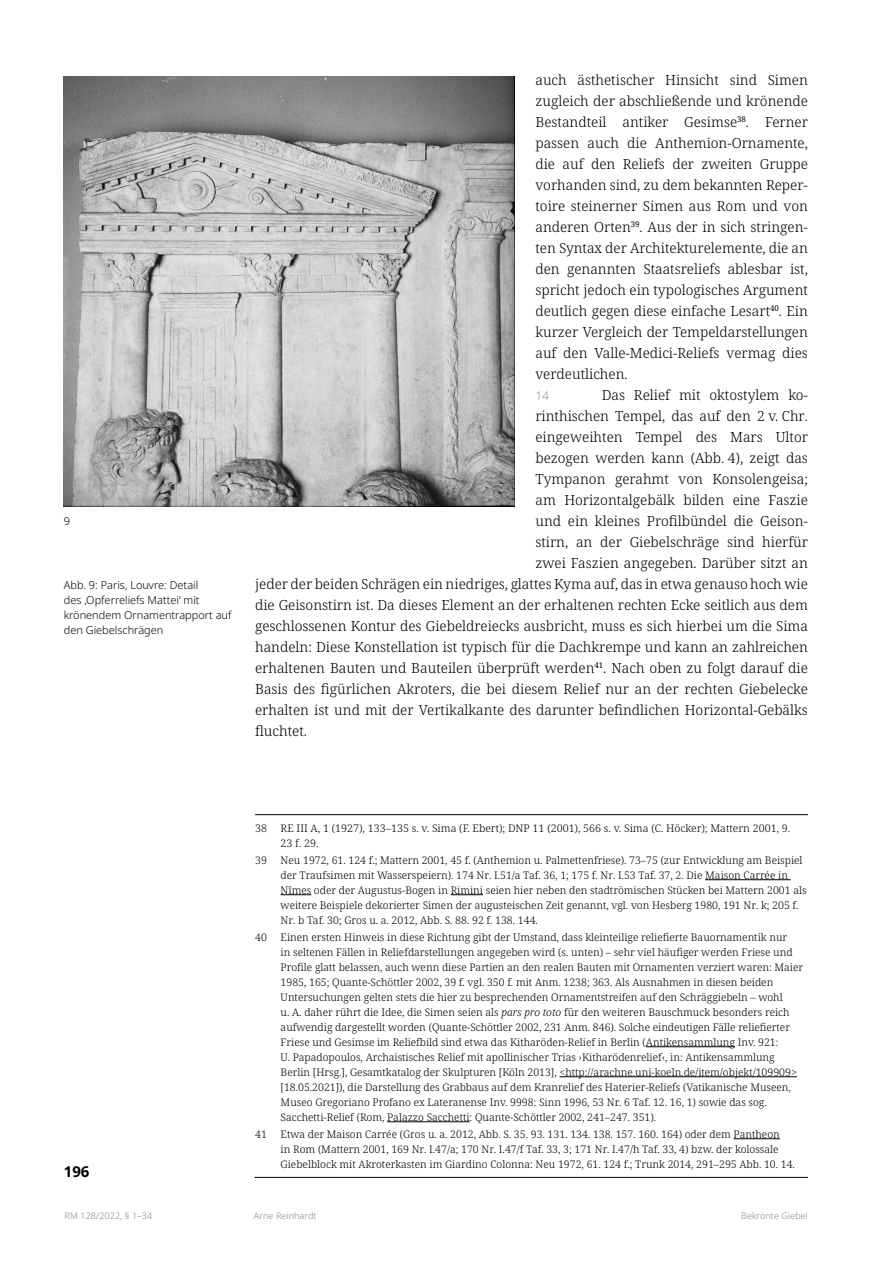
<style>
.page{position:relative;width:893px;height:1263px;background:#fff}
.page>*{position:absolute;margin:0;border:0;box-sizing:border-box;transform-origin:0 0}
.t1{font:700 15px "Noto Sans";color:#000}
.t2{font:300 13.95px/21px "Noto Serif";color:#000;text-align:justify}
.t3{font:300 12px "Noto Sans";color:#929292}
.t4{font:300 10.95px/15px "Noto Sans";color:#000}
.t5{font:300 10.5px/15px "Noto Serif";color:#000}
.t6{font:300 9px "Noto Sans";letter-spacing:.01em;color:#878787}
.s1{font-style:italic}
</style>
<div class="page">
<hr style="left:255px;top:1177px;width:553px;height:1px;background:#000">
<hr style="left:255px;top:814px;width:553px;height:1px;background:#000">
<hr style="left:705px;top:879px;width:86px;height:1px;background:#000">
<hr style="left:281px;top:894px;width:30px;height:1px;background:#000">
<hr style="left:451px;top:894px;width:32px;height:1px;background:#000">
<hr style="left:646px;top:1046px;width:89px;height:1px;background:#000">
<hr style="left:559px;top:1076px;width:238px;height:1px;background:#000">
<hr style="left:387px;top:1121px;width:83px;height:1px;background:#000">
<hr style="left:734px;top:1138px;width:46px;height:1px;background:#000">
<img style="left:64px;top:76px;width:450px;height:430px">
<p class="t4" style="left:64px;top:514px;width:8px">9</p>
<p class="t4" style="left:64px;top:578px;width:169px">Abb. 9: Paris, Louvre: Detail<br>des ‚Opferreliefs Mattei‘ mit krönendem Ornamentrapport auf den Giebelschrägen</p>
<p class="t2" style="left:535px;top:70px;width:274px">auch ästhetischer Hinsicht sind Simen zugleich der abschließende und krönende Bestandteil antiker Gesimse<sup>38</sup>. Ferner passen auch die Anthemion-Ornamente, die auf den Reliefs der zweiten Gruppe vorhanden sind, zu dem bekannten Reper&shy;toire steinerner Simen aus Rom und von anderen Orten<sup>39</sup>. Aus der in sich stringen&shy;ten Syntax der Architekturelemente, die an den genannten Staatsreliefs ablesbar ist, spricht jedoch ein typologisches Argument deutlich gegen diese einfache Lesart<sup>40</sup>. Ein kurzer Vergleich der Tempeldarstellungen auf den Valle-Medici-Reliefs vermag dies verdeutlichen.</p>
<p class="t3" style="left:535px;top:387px;width:15px">14</p>
<h2 class="t2" style="left:602px;top:385px;width:208px">Das Relief mit oktostylem ko-</h2>
<h2 class="t2" style="left:535px;top:406px;width:274px">rinthischen Tempel, das auf den 2 v. Chr.</h2>
<h2 class="t2" style="left:535px;top:427px;width:274px">eingeweihten Tempel des Mars Ultor</h2>
<h2 class="t2" style="left:535px;top:448px;width:274px">bezogen werden kann (Abb. 4), zeigt das</h2>
<h2 class="t2" style="left:535px;top:469px;width:274px">Tympanon gerahmt von Konsolengeisa;</h2>
<h2 class="t2" style="left:535px;top:490px;width:274px">am Horizontalgebälk bilden eine Faszie</h2>
<h2 class="t2" style="left:535px;top:511px;width:274px">und ein kleines Profilbündel die Geison-</h2>
<h2 class="t2" style="left:535px;top:532px;width:274px">stirn, an der Giebelschräge sind hierfür</h2>
<h2 class="t2" style="left:535px;top:553px;width:274px">zwei Faszien angegeben. Darüber sitzt an</h2>
<h2 class="t2" style="left:255px;top:574px;width:554px">jeder der beiden Schrägen ein niedriges, glattes Kyma auf, das in etwa genauso hoch wie</h2>
<h2 class="t2" style="left:255px;top:595px;width:554px">die Geisonstirn ist. Da dieses Element an der erhaltenen rechten Ecke seitlich aus dem</h2>
<h2 class="t2" style="left:255px;top:616px;width:554px">geschlossenen Kontur des Giebeldreiecks ausbricht, muss es sich hierbei um die Sima</h2>
<h2 class="t2" style="left:255px;top:637px;width:554px">handeln: Diese Konstellation ist typisch für die Dachkrempe und kann an zahlreichen</h2>
<h2 class="t2" style="left:255px;top:658px;width:554px">erhaltenen Bauten und Bauteilen überprüft werden<sup>41</sup>. Nach oben zu folgt darauf die</h2>
<h2 class="t2" style="left:255px;top:679px;width:554px">Basis des figürlichen Akroters, die bei diesem Relief nur an der rechten Giebelecke</h2>
<h2 class="t2" style="left:255px;top:700px;width:554px">erhalten ist und mit der Vertikalkante des darunter befindlichen Horizontal-Gebälks</h2>
<h2 class="t2" style="left:255px;top:721px;width:53px">fluchtet.</h2>
<h1 class="t1" style="left:64px;top:1161px;width:27px">196</h1>
<p class="t5" style="left:255px;top:821px;width:13px">38</p>
<p class="t5" style="left:281px;top:821px;width:511px">RE III A, 1 (1927), 133–135 s. v. Sima (F. Ebert); DNP 11 (2001), 566 s. v. Sima (C. Höcker); Mattern 2001, 9.<br>23 f. 29.</p>
<p class="t5" style="left:255px;top:853px;width:13px">39</p>
<p class="t5" style="left:281px;top:853px;width:527px">Neu 1972, 61. 124 f.; Mattern 2001, 45 f. (Anthemion u. Palmettenfriese). 73–75 (zur Entwicklung am Beispiel der Traufsimen mit Wasserspeiern). 174 Nr. I.51/a Taf. 36, 1; 175 f. Nr. I.53 Taf. 37, 2. Die Maison Carrée in Nîmes oder der Augustus-Bogen in Rimini seien hier neben den stadtrömischen Stücken bei Mattern 2001 als weitere Beispiele dekorierter Simen der augusteischen Zeit genannt, vgl. von Hesberg 1980, 191 Nr. k; 205 f.<br>Nr. b Taf. 30; Gros u. a. 2012, Abb. S. 88. 92 f. 138. 144.</p>
<p class="t5" style="left:255px;top:930px;width:13px">40</p>
<p class="t5" style="left:281px;top:930px;width:524px">Einen ersten Hinweis in diese Richtung gibt der Umstand, dass kleinteilige reliefierte Bauornamentik nur<br>in seltenen Fällen in Reliefdarstellungen angegeben wird (s. unten) – sehr viel häufiger werden Friese und Profile glatt belassen, auch wenn diese Partien an den realen Bauten mit Ornamenten verziert waren: Maier 1985, 165; Quante-Schöttler 2002, 39 f. vgl. 350 f. mit Anm. 1238; 363. Als Ausnahmen in diesen beiden Untersuchungen gelten stets die hier zu besprechenden Ornamentstreifen auf den Schräggiebeln – wohl<br>u. A. daher rührt die Idee, die Simen seien als <span class="s1">pars pro toto</span> für den weiteren Bauschmuck besonders reich aufwendig dargestellt worden (Quante-Schöttler 2002, 231 Anm. 846). Solche eindeutigen Fälle reliefierter Friese und Gesimse im Reliefbild sind etwa das Kitharöden-Relief in Berlin (Antikensammlung Inv. 921:<br>U. Papadopoulos, Archaistisches Relief mit apollinischer Trias ›Kitharödenrelief‹, in: Antikensammlung Berlin [Hrsg.], Gesamtkatalog der Skulpturen [Köln 2013], &lt;http://arachne.uni-koeln.de/item/objekt/109909&gt; [18.05.2021]), die Darstellung des Grabbaus auf dem Kranrelief des Haterier-Reliefs (Vatikanische Museen, Museo Gregoriano Profano ex Lateranense Inv. 9998: Sinn 1996, 53 Nr. 6 Taf. 12. 16, 1) sowie das sog.<br>Sacchetti-Relief (Rom, Palazzo Sacchetti: Quante-Schöttler 2002, 241–247. 351).</p>
<p class="t5" style="left:255px;top:1127px;width:13px">41</p>
<p class="t5" style="left:281px;top:1127px;width:516px">Etwa der Maison Carrée (Gros u. a. 2012, Abb. S. 35. 93. 131. 134. 138. 157. 160. 164) oder dem Pantheon<br>in Rom (Mattern 2001, 169 Nr. I.47/a; 170 Nr. I.47/f Taf. 33, 3; 171 Nr. I.47/h Taf. 33, 4) bzw. der kolossale<br>Giebelblock mit Akroterkasten im Giardino Colonna: Neu 1972, 61. 124 f.; Trunk 2014, 291–295 Abb. 10. 14.</p>
<p class="t6" style="left:65px;top:1209px;width:89px">RM 128/2022, § 1–34</p>
<p class="t6" style="left:254px;top:1209px;width:64px">Arne Reinhardt</p>
<p class="t6" style="left:741px;top:1209px;width:68px">Bekrönte Giebel</p>
</div>
